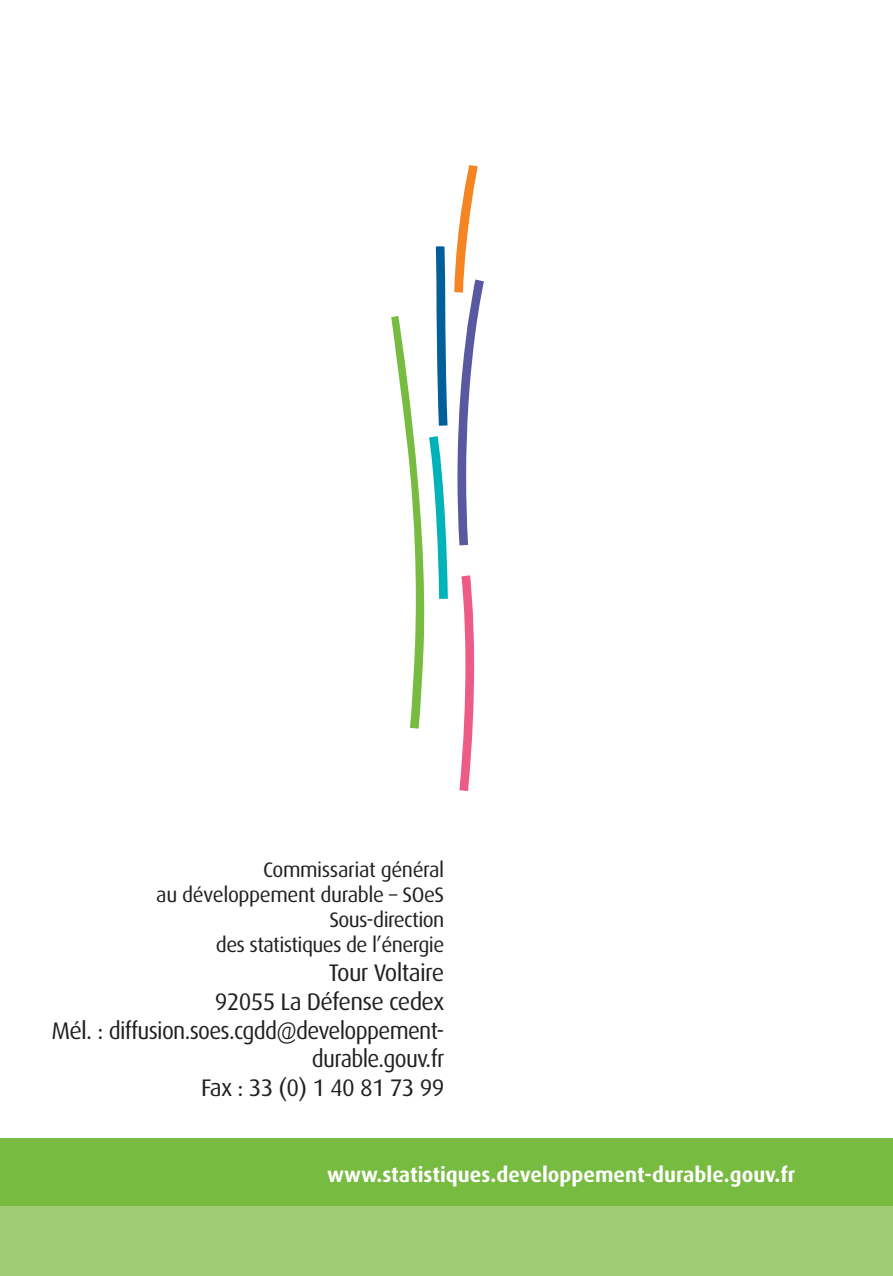
<style>
.page{position:relative;width:893px;height:1276px;background:#fff}
.page>*{position:absolute;margin:0;border:0;box-sizing:border-box;transform-origin:0 0}
.t1{font:24px/28.8px "Dax OT";letter-spacing:-.03em;color:#231f20;text-align:right}
.t2{font:21px/25.2px "Dax OT";letter-spacing:-.03em;color:#231f20;text-align:right}
.t3{font:700 21px "Dax OT";color:#fff}
</style>
<div class="page">
<div style="left:0;top:1138px;width:893px;height:68px;background:#77bb40"></div>
<div style="left:0;top:1206px;width:893px;height:70px;background:#9fcc74"></div>
<svg style="left:459px;top:575px;width:15px;height:216px"></svg>
<svg style="left:391px;top:246px;width:57px;height:482px"></svg>
<svg style="left:454px;top:165px;width:30px;height:380px"></svg>
<p class="t2" style="left:156px;top:857px;width:290px">Commissariat général<br>au développement durable – SOeS<br>Sous-direction<br>des statistiques de l’énergie</p>
<p class="t1" style="left:51px;top:958px;width:395px">Tour Voltaire<br>92055 La Défense cedex<br>Mél. : diffusion.soes.cgdd@developpement&shy;durable.gouv.fr<br>Fax : 33 (0) 1 40 81 73 99</p>
<p class="t3" style="left:327px;top:1162px;width:470px">www.statistiques.developpement-durable.gouv.fr</p>
</div>
